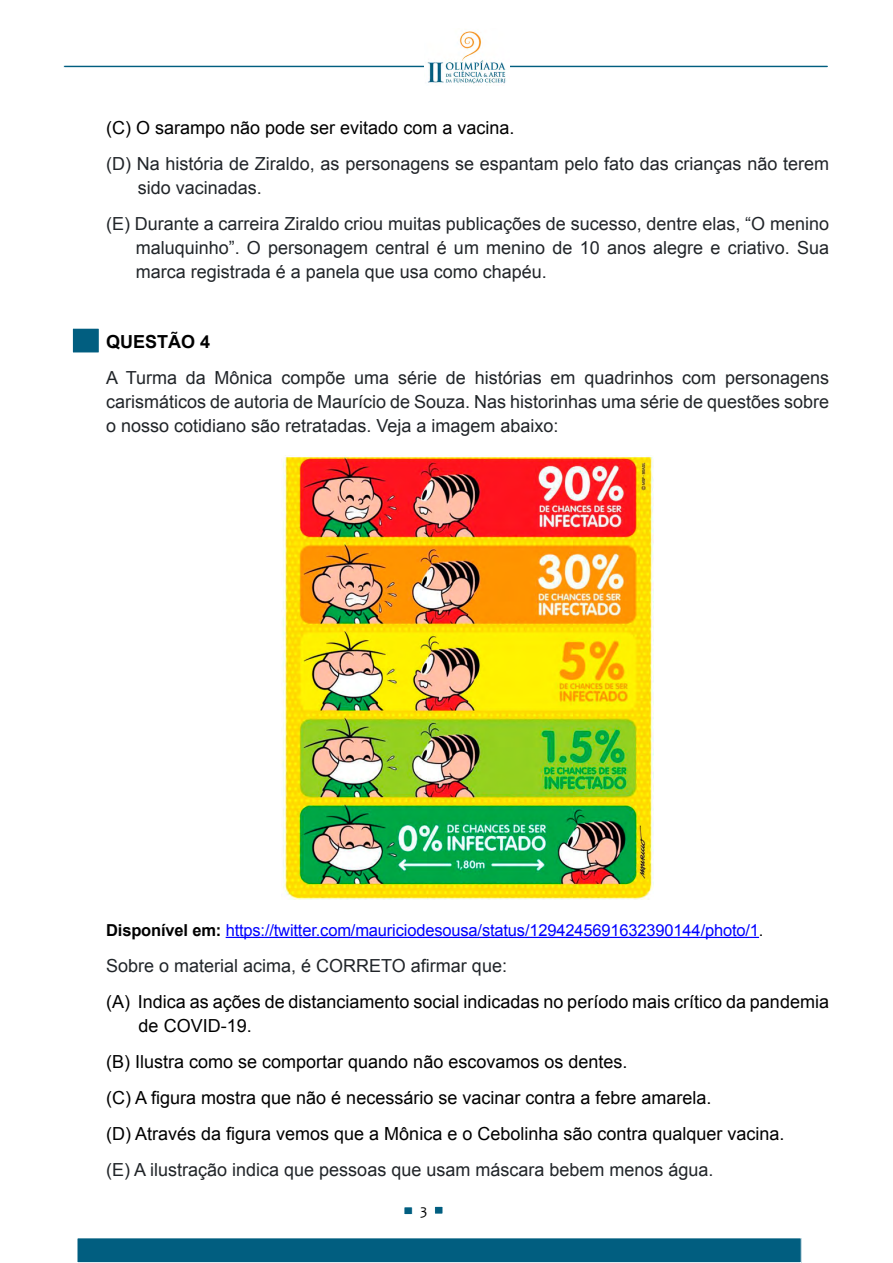
<style>
.page{position:relative;width:893px;height:1263px;background:#fff}
.page>*{position:absolute;margin:0;border:0;box-sizing:border-box;transform-origin:0 0}
.t1{font:18px/24px "Arial";color:#212529;text-align:justify}
.t2{font:18px/36px "Arial";color:#000}
.t3{font:700 18px "Arial";color:#000}
.t4{font:16.5px "Arial";letter-spacing:-.01em;color:#00f}
.t5{font:15px "Candara";color:#000}
.s1{font-weight:700;color:#000}
.s2{color:#000}
</style>
<div class="page">
<div style="left:404px;top:1207px;width:8px;height:7px;background:#015e80"></div>
<div style="left:404px;top:1206px;width:9px;height:9px;border:1px solid #fff"></div>
<div style="left:77px;top:1238px;width:724px;height:24px;background:#015e80"></div>
<div style="left:77px;top:1237px;width:725px;height:26px;border:1px solid #fff"></div>
<div style="left:435px;top:1206px;width:8px;height:8px;background:#015e80"></div>
<div style="left:434px;top:1206px;width:9px;height:8px;border:1px solid #fff"></div>
<div style="left:63px;top:65px;width:766px;height:3px;border:1px solid #fff"></div>
<img style="left:425px;top:31px;width:85px;height:53px">
<div style="left:72px;top:328px;width:27px;height:25px;background:#015e80"></div>
<div style="left:72px;top:328px;width:28px;height:25px;border:1px solid #fff"></div>
<hr style="left:226px;top:937px;width:533px;height:1px;background:#00f">
<img style="left:282px;top:455px;width:372px;height:444px">
<p class="t2" style="left:106px;top:110px;width:410px">(C) O sarampo não pode ser evitado com a vacina.</p>
<p class="t1" style="left:138px;top:152px;width:693px;text-indent:-32px">(D) Na história de Ziraldo, as personagens se espantam pelo fato das crianças não terem sido vacinadas.</p>
<p class="t1" style="left:136px;top:212px;width:695px;text-indent:-29px">(E) Durante a carreira Ziraldo criou muitas publicações de sucesso, dentre elas, “O menino maluquinho”. O personagem central é um menino de 10 anos alegre e criativo. Sua marca registrada é a panela que usa como chapéu.</p>
<p class="t3" style="left:106px;top:329px;width:106px">QUESTÃO 4</p>
<p class="t1" style="left:106px;top:365px;width:724px">A Turma da Mônica compõe uma série de histórias em quadrinhos com personagens carismáticos de autoria de Maurício de Souza. Nas historinhas uma série de questões sobre o nosso cotidiano são retratadas. Veja a imagem abaixo:</p>
<p class="t4" style="left:106px;top:919px;width:659px"><span class="s1">Disponível em:</span> https://twitter.com/mauriciodesousa/status/1294245691632390144/photo/1<span class="s2">.</span></p>
<p class="t1" style="left:106px;top:953px;width:402px">Sobre o material acima, é CORRETO afirmar que:</p>
<p class="t2" style="left:139px;top:989px;width:692px;line-height:24px;text-indent:-32px">(A) Indica as ações de distanciamento social indicadas no período mais crítico da pandemia de COVID-19.</p>
<p class="t2" style="left:106px;top:1043px;width:680px">(B) Ilustra como se comportar quando não escovamos os dentes.<br>(C) A figura mostra que não é necessário se vacinar contra a febre amarela.<br>(D) Através da figura vemos que a Mônica e o Cebolinha são contra qualquer vacina.</p>
<p class="t1" style="left:106px;top:1157px;width:609px">(E) A ilustração indica que pessoas que usam máscara bebem menos água.</p>
<p class="t5" style="left:420px;top:1200px;width:9px">3</p>
</div>
